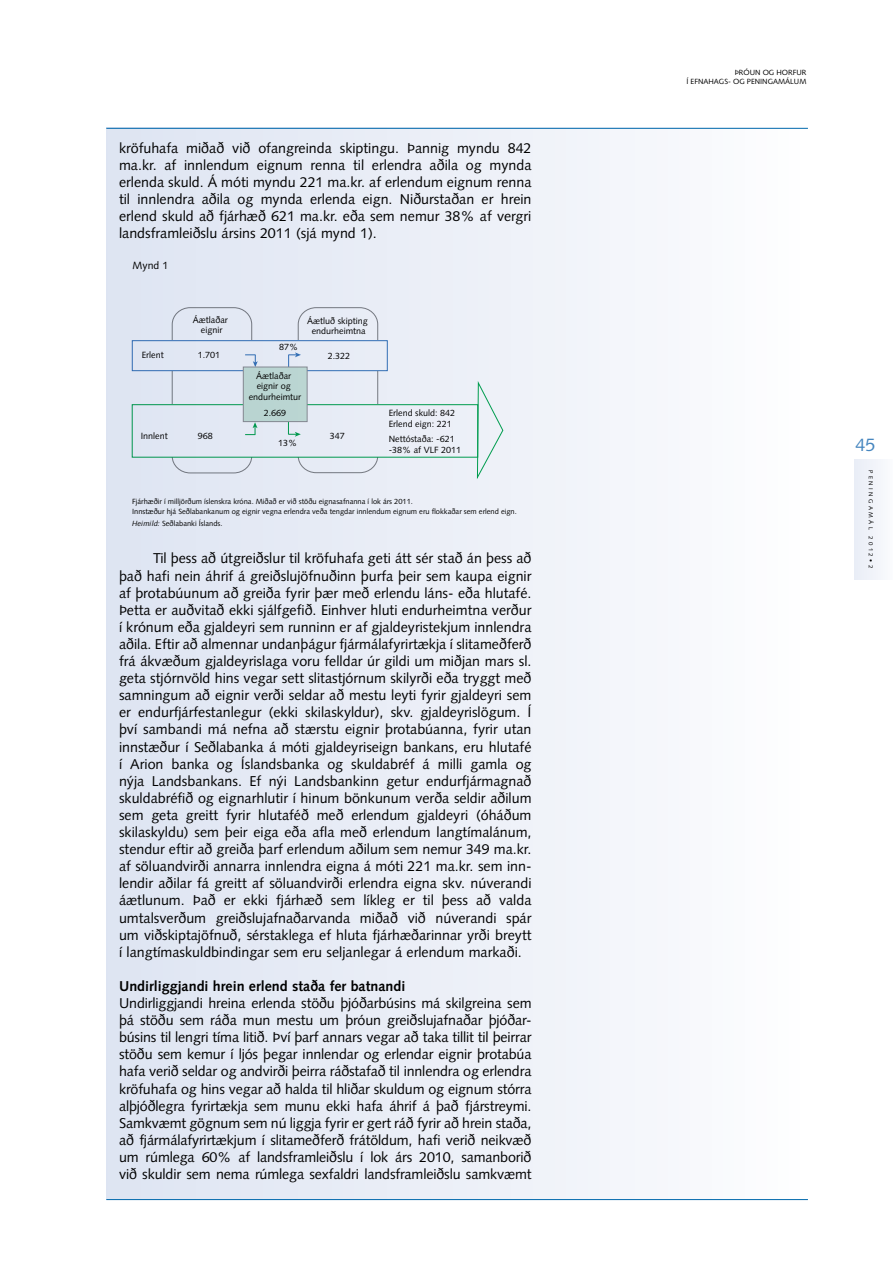
<style>
.page{position:relative;width:893px;height:1263px;background:#fff}
.page>*{position:absolute;margin:0;border:0;box-sizing:border-box;transform-origin:0 0}
.t1{font:18px "Syntax LT Std";color:#4686bf}
.t2{font:14.25px/17.1px "Syntax LT Std";letter-spacing:-.01em;color:#000;text-align:justify}
.t3{font:700 14.25px "Syntax LT Std";color:#000}
.t4{font:10.5px "Syntax LT Std";color:#000}
.t5{font:9px/10.8px "Syntax LT Std";color:#000;text-align:center}
.t6{font:7.5px/9px "Syntax LT Std";color:#000;text-align:right}
.t7{font:6px "Syntax LT Std";letter-spacing:.4em;color:#000}
.s1{font-style:italic}
</style>
<div class="page">
<div style="left:855px;top:459px;width:38px;height:121px;background:#f1f4fa"></div>
<div style="left:106px;top:128px;width:700px;height:1071px;background:linear-gradient(to right,#dde4f2,#fdfdfe)"></div>
<div style="left:172px;top:307px;width:80px;height:166px;border:1px solid #808285;border-radius:17px"></div>
<div style="left:298px;top:307px;width:80px;height:166px;border:1px solid #808285;border-radius:17px"></div>
<div style="left:132px;top:405px;width:346px;height:52px;background:#e6ebf5"></div>
<div style="left:132px;top:404px;width:346px;height:54px;border:1px solid #00a651"></div>
<svg style="left:476px;top:380px;width:28px;height:98px"></svg>
<div style="left:132px;top:341px;width:255px;height:30px;background:#e4e9f4"></div>
<div style="left:132px;top:340px;width:256px;height:31px;border:1px solid #3777bc"></div>
<svg style="left:245px;top:422px;width:12px;height:13px"></svg>
<svg style="left:288px;top:422px;width:13px;height:15px"></svg>
<svg style="left:245px;top:355px;width:13px;height:12px"></svg>
<svg style="left:288px;top:352px;width:13px;height:15px"></svg>
<div style="left:243px;top:367px;width:64px;height:55px;background:#bad5d2"></div>
<div style="left:243px;top:367px;width:64px;height:55px;border:1px solid #939598"></div>
<hr style="left:106px;top:128px;width:702px;height:1px;background:#0068ac">
<hr style="left:106px;top:1199px;width:702px;height:1px;background:#0068ac">
<p class="t2" style="left:119px;top:140px;width:414px">kröfuhafa miðað við ofangreinda skiptingu. Þannig myndu 842 ma.kr. af innlendum eignum renna til erlendra aðila og mynda erlenda skuld. Á móti myndu 221 ma.kr. af erlendum eignum renna til innlendra aðila og mynda erlenda eign. Niðurstaðan er hrein erlend skuld að fjárhæð 621 ma.kr. eða sem nemur 38% af vergri landsframleiðslu ársins 2011 (sjá mynd 1).</p>
<p class="t4" style="left:133px;top:259px;width:37px">Mynd 1</p>
<p class="t5" style="left:193px;top:314px;width:37px">Áætlaðar eignir</p>
<p class="t5" style="left:307px;top:315px;width:62px">Áætluð skipting endurheimtna</p>
<p class="t5" style="left:142px;top:350px;width:23px">Erlent</p>
<p class="t5" style="left:198px;top:350px;width:24px">1.701</p>
<p class="t5" style="left:279px;top:341px;width:21px">87%</p>
<p class="t5" style="left:328px;top:350px;width:24px">2.322</p>
<p class="t5" style="left:141px;top:430px;width:29px">Innlent</p>
<p class="t5" style="left:198px;top:430px;width:17px">968</p>
<p class="t5" style="left:249px;top:370px;width:54px">Áætlaðar eignir og endurheimtur</p>
<p class="t5" style="left:264px;top:407px;width:24px">2.669</p>
<p class="t5" style="left:278px;top:437px;width:21px">13%</p>
<p class="t5" style="left:330px;top:431px;width:17px">347</p>
<p class="t5" style="left:389px;top:408px;width:68px;text-align:left">Erlend skuld: 842<br>Erlend eign: 221</p>
<p class="t5" style="left:389px;top:434px;width:74px;text-align:left">Nettóstaða: -621 -38% af VLF 2011</p>
<p class="t6" style="left:132px;top:496px;width:386px;line-height:10.5px;text-align:left">Fjárhæðir í milljörðum íslenskra króna. Miðað er við stöðu eignasafnanna í lok árs 2011.<br>Innstæður hjá Seðlabankanum og eignir vegna erlendra veða tengdar innlendum eignum eru flokkaðar sem erlend eign.</p>
<p class="t6" style="left:132px;top:519px;width:92px"><span class="s1">Heimild:</span> Seðlabanki Íslands.</p>
<p class="t2" style="left:119px;top:550px;width:414px;text-indent:34px">Til þess að útgreiðslur til kröfuhafa geti átt sér stað án þess að það hafi nein áhrif á greiðslujöfnuðinn þurfa þeir sem kaupa eignir af þrotabúunum að greiða fyrir þær með erlendu láns- eða hlutafé.<br>Þetta er auðvitað ekki sjálfgefið. Einhver hluti endurheimtna verður í krónum eða gjaldeyri sem runninn er af gjaldeyristekjum innlendra aðila. Eftir að almennar undanþágur fjármálafyrirtækja í slitameðferð frá ákvæðum gjaldeyrislaga voru felldar úr gildi um miðjan mars sl. geta stjórnvöld hins vegar sett slitastjórnum skilyrði eða tryggt með samningum að eignir verði seldar að mestu leyti fyrir gjaldeyri sem er endurfjárfestanlegur (ekki skilaskyldur), skv. gjaldeyrislögum. Í því sambandi má nefna að stærstu eignir þrotabúanna, fyrir utan innstæður í Seðlabanka á móti gjaldeyriseign bankans, eru hlutafé í Arion banka og Íslandsbanka og skuldabréf á milli gamla og nýja Landsbankans. Ef nýi Landsbankinn getur endurfjármagnað skuldabréfið og eignarhlutir í hinum bönkunum verða seldir aðilum sem geta greitt fyrir hlutaféð með erlendum gjaldeyri (óháðum skilaskyldu) sem þeir eiga eða afla með erlendum langtímalánum, stendur eftir að greiða þarf erlendum aðilum sem nemur 349 ma.kr. af söluandvirði annarra innlendra eigna á móti 221 ma.kr. sem inn&shy;lendir aðilar fá greitt af söluandvirði erlendra eigna skv. núverandi áætlunum. Það er ekki fjárhæð sem líkleg er til þess að valda umtalsverðum greiðslujafnaðarvanda miðað við núverandi spár um viðskiptajöfnuð, sérstaklega ef hluta fjárhæðarinnar yrði breytt í langtímaskuldbindingar sem eru seljanlegar á erlendum markaði.</p>
<p class="t3" style="left:119px;top:978px;width:288px">Undirliggjandi hrein erlend staða fer batnandi</p>
<p class="t2" style="left:119px;top:995px;width:414px;text-align:left">Undirliggjandi hreina erlenda stöðu þjóðarbúsins má skilgreina sem þá stöðu sem ráða mun mestu um þróun greiðslujafnaðar þjóðar&shy;búsins til lengri tíma litið. Því þarf annars vegar að taka tillit til þeirrar stöðu sem kemur í ljós þegar innlendar og erlendar eignir þrotabúa hafa verið seldar og andvirði þeirra ráðstafað til innlendra og erlendra kröfuhafa og hins vegar að halda til hliðar skuldum og eignum stórra alþjóðlegra fyrirtækja sem munu ekki hafa áhrif á það fjárstreymi.<br>Samkvæmt gögnum sem nú liggja fyrir er gert ráð fyrir að hrein staða, að fjármálafyrirtækjum í slitameðferð frátöldum, hafi verið neikvæð um rúmlega 60% af landsframleiðslu í lok árs 2010, samanborið við skuldir sem nema rúmlega sexfaldri landsframleiðslu samkvæmt</p>
<p class="t6" style="left:686px;top:68px;width:122px">ÞRÓUN OG HORFUR<br>Í EFNAHAGS- OG PENINGAMÁLUM</p>
<p class="t1" style="left:855px;top:434px;width:22px">45</p>
<p class="t7" style="left:874px;top:470px;width:99px;rotate:90deg">PENINGAMÁL 2012•2</p>
</div>
